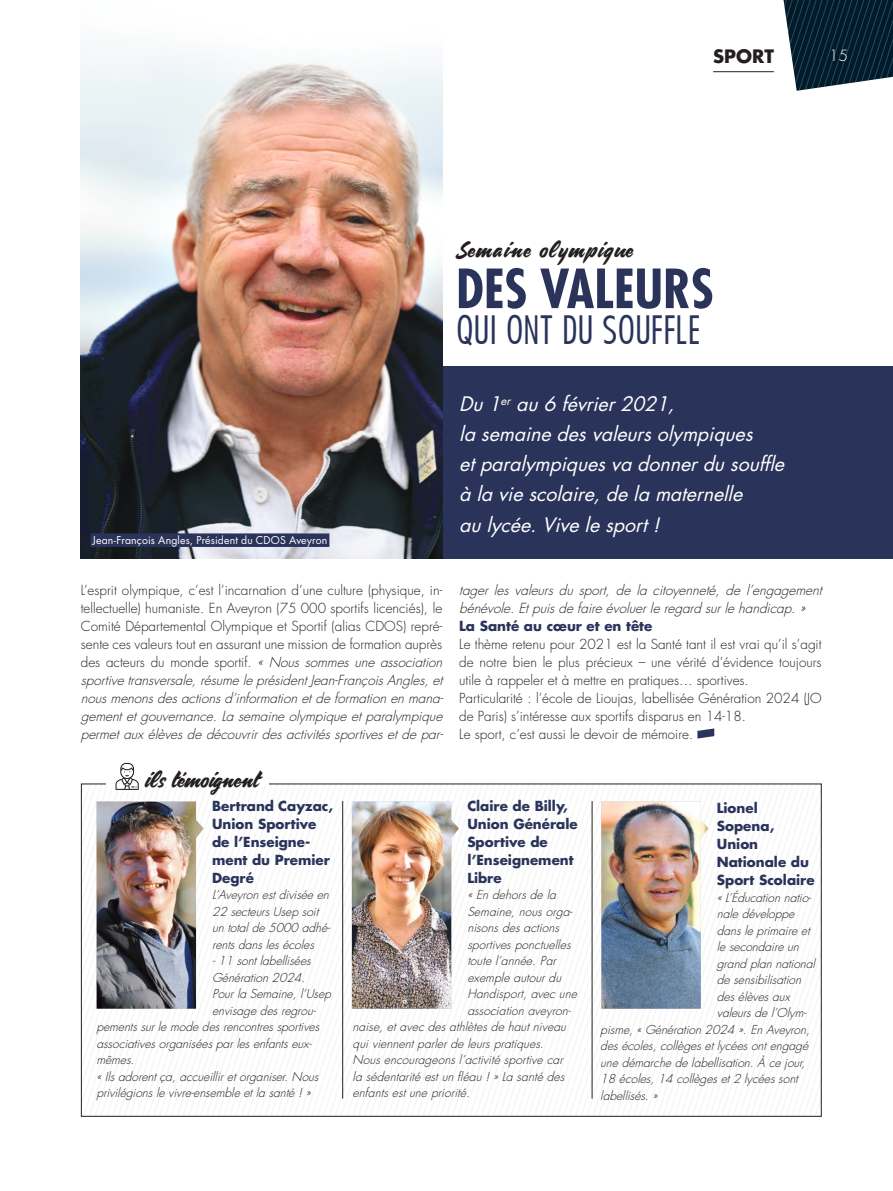
<style>
.page{position:relative;width:893px;height:1191px;background:#fff}
.page>*{position:absolute;margin:0;border:0;box-sizing:border-box;transform-origin:0 0}
.t1{font:700 condensed 52.5px "Futura";color:#2a345b}
.t2{font:500 36px "Futura Cond";color:#2a345b}
.t3{font:22.5px "Carosello";letter-spacing:.04em;color:#241f1f}
.t4{font:22.5px "Carosello";color:#241f1f}
.t5{font:italic 19.5px/30px "Futura Std";color:#fff}
.t6{font:700 18px "Futura Std";color:#241f1f}
.t7{font:300 15px "Futura Std";color:#fff}
.t8{font:300 13.5px/18px "Futura Std";color:#241f1f}
.t9{font:700 13.5px/18px "Futura Std";color:#2a345b}
.t10{font:italic 300 13.5px/18px "Futura Std";color:#241f1f}
.t11{font:italic 300 12px "Futura Std";color:#241f1f}
.t12{font:10.5px "Futura Std";letter-spacing:.01em;color:#fff}
.s1{font-style:italic}
</style>
<div class="page">
<svg style="left:783px;top:0;width:110px;height:91px;background:#2a404f"></svg>
<div style="left:442px;top:366px;width:451px;height:192px;background:#2a345b"></div>
<svg style="left:83px;top:785px;width:737px;height:329px"></svg>
<hr style="left:713px;top:71px;width:61px;height:1px;background:#241f1f">
<img style="left:80px;top:52px;width:362px;height:506px">
<img style="left:97px;top:801px;width:107px;height:207px">
<img style="left:352px;top:801px;width:107px;height:207px">
<img style="left:601px;top:801px;width:107px;height:207px">
<svg style="left:116px;top:763px;width:23px;height:27px"></svg>
<svg style="left:697px;top:728px;width:17px;height:10px"></svg>
<div style="left:90px;top:533px;width:239px;height:14px;background:#2a345b"></div>
<hr style="left:342px;top:801px;width:1px;height:297px;background:#241f1f">
<hr style="left:592px;top:801px;width:1px;height:297px;background:#241f1f">
<h3 class="t6" style="left:713px;top:45px;width:62px">SPORT</h3>
<p class="t7" style="left:829px;top:47px;width:21px">15</p>
<p class="t12" style="left:93px;top:533px;width:236px">Jean-François Angles, Président du CDOS Aveyron</p>
<h3 class="t3" style="left:457px;top:238px;width:178px">Semaine olympique</h3>
<h1 class="t1" style="left:456px;top:255px;width:259px">DES VALEURS</h1>
<h2 class="t2" style="left:456px;top:307px;width:246px">QUI ONT DU SOUFFLE</h2>
<h3 class="t5" style="left:459px;top:389px;width:332px">Du1<sup>er</sup> au6 février2021,<br>la semainedesvaleursolympiques etparalympiquesva donnerdusouffle à la viescolaire,dela maternelle aulycée.Vivelesport!</h3>
<p class="t8" style="left:81px;top:581px;width:367px">L’esprit olympique, c’est l’incarnation d’une culture (physique, in&shy;tellectuelle) humaniste. En Aveyron (75 000 sportifs licenciés), le Comité Départemental Olympique et Sportif (alias CDOS) repré&shy;sente ces valeurs tout en assurant une mission de formation auprès des acteurs du monde sportif. <span class="s1">« Nous sommes une association sportivetransversale,résumeleprésidentJean-FrançoisAngles,et nousmenonsdesactionsd’informationetdeformationenmana&shy;gementetgouvernance.La semaineolympiqueetparalympique permetauxélèvesdedécouvrirdesactivitéssportivesetdepar-</span></p>
<p class="t10" style="left:459px;top:581px;width:368px">tager les valeurs du sport, de la citoyenneté, de l’engagement bénévole.Etpuisdefaireévoluerleregard surlehandicap.»</p>
<p class="t9" style="left:459px;top:616px;width:195px">La Santé au cœur et en tête</p>
<p class="t8" style="left:459px;top:635px;width:364px">Le thème retenu pour 2021 est la Santé tant il est vrai qu’il s’agit de notre bien le plus précieux – une vérité d’évidence toujours utile à rappeler et à mettre en pratiques… sportives.<br>Particularité : l’école de Lioujas, labellisée Génération 2024 (JO de Paris) s’intéresse aux sportifs disparus en 14-18.<br>Le sport, c’est aussi le devoir de mémoire.</p>
<h3 class="t4" style="left:145px;top:768px;width:115px">ils témoignent</h3>
<p class="t9" style="left:212px;top:796px;width:122px">Bertrand Cayzac,<br>Union Sportive de l’Enseigne&shy;ment du Premier<br>Degré</p>
<p class="t11" style="left:212px;top:887px;width:122px">L’Aveyronestdiviséeen</p>
<p class="t11" style="left:212px;top:904px;width:111px">22 secteursUsep soit</p>
<p class="t11" style="left:212px;top:920px;width:122px">untotalde5000 adhé-</p>
<p class="t11" style="left:212px;top:937px;width:107px">rentsdanslesécoles</p>
<p class="t11" style="left:212px;top:953px;width:104px">-11 sontlabellisées</p>
<p class="t11" style="left:212px;top:970px;width:98px">Génération2024.</p>
<p class="t11" style="left:212px;top:986px;width:124px">Pourla Semaine,l’Usep</p>
<p class="t11" style="left:212px;top:1003px;width:108px">envisagedesregrou-</p>
<p class="t11" style="left:96px;top:1019px;width:228px">pementssurlemodedesrencontressportives</p>
<p class="t11" style="left:96px;top:1036px;width:219px">associativesorganiséesparlesenfantseux-</p>
<p class="t11" style="left:96px;top:1052px;width:43px">mêmes.</p>
<p class="t11" style="left:96px;top:1069px;width:227px">«Ilsadorentça,accueilliretorganiser.Nous</p>
<p class="t11" style="left:96px;top:1085px;width:219px">privilégionslevivre-ensembleetla santé!»</p>
<p class="t9" style="left:467px;top:796px;width:112px">Claire de Billy,<br>Union Générale<br>Sportive de l’Enseignement<br>Libre</p>
<p class="t11" style="left:467px;top:887px;width:94px">«Endehorsdela</p>
<p class="t11" style="left:467px;top:904px;width:110px">Semaine,nousorga-</p>
<p class="t11" style="left:467px;top:920px;width:97px">nisonsdesactions</p>
<p class="t11" style="left:467px;top:937px;width:108px">sportivesponctuelles</p>
<p class="t11" style="left:467px;top:953px;width:94px">toutel’année.Par</p>
<p class="t11" style="left:467px;top:970px;width:99px">exempleautourdu</p>
<p class="t11" style="left:467px;top:986px;width:114px">Handisport,avecune</p>
<p class="t11" style="left:467px;top:1003px;width:108px">associationaveyron-</p>
<p class="t11" style="left:353px;top:1019px;width:218px">naise,etavecdesathlètesdehautniveau</p>
<p class="t11" style="left:353px;top:1036px;width:196px">quiviennentparlerdeleurspratiques.</p>
<p class="t11" style="left:353px;top:1052px;width:215px">Nousencourageonsl’activitésportivecar</p>
<p class="t11" style="left:353px;top:1069px;width:217px">la sédentaritéestunfléau!»La santédes</p>
<p class="t11" style="left:353px;top:1085px;width:122px">enfantsestunepriorité.</p>
<p class="t9" style="left:717px;top:799px;width:99px">Lionel<br>Sopena,<br>Union<br>Nationale du<br>Sport Scolaire</p>
<p class="t11" style="left:717px;top:890px;width:99px">«L’Éducationnatio-</p>
<p class="t11" style="left:717px;top:906px;width:83px">naledéveloppe</p>
<p class="t11" style="left:717px;top:923px;width:98px">dansleprimaireet</p>
<p class="t11" style="left:717px;top:939px;width:87px">lesecondaireun</p>
<p class="t11" style="left:717px;top:956px;width:103px">grand plannational</p>
<p class="t11" style="left:717px;top:972px;width:89px">desensibilisation</p>
<p class="t11" style="left:717px;top:989px;width:78px">desélèvesaux</p>
<p class="t11" style="left:717px;top:1005px;width:94px">valeursdel’Oly m-</p>
<p class="t11" style="left:600px;top:1022px;width:214px">pisme,«Génération2024 ».EnAveyron,</p>
<p class="t11" style="left:600px;top:1038px;width:213px">desécoles,collègesetlycéesontengagé</p>
<p class="t11" style="left:600px;top:1055px;width:210px">unedémarchedelabellisation.À cejour,</p>
<p class="t11" style="left:600px;top:1071px;width:202px">18 écoles,14 collègeset2 lycéessont</p>
<p class="t11" style="left:600px;top:1088px;width:62px">labellisés.»</p>
</div>
